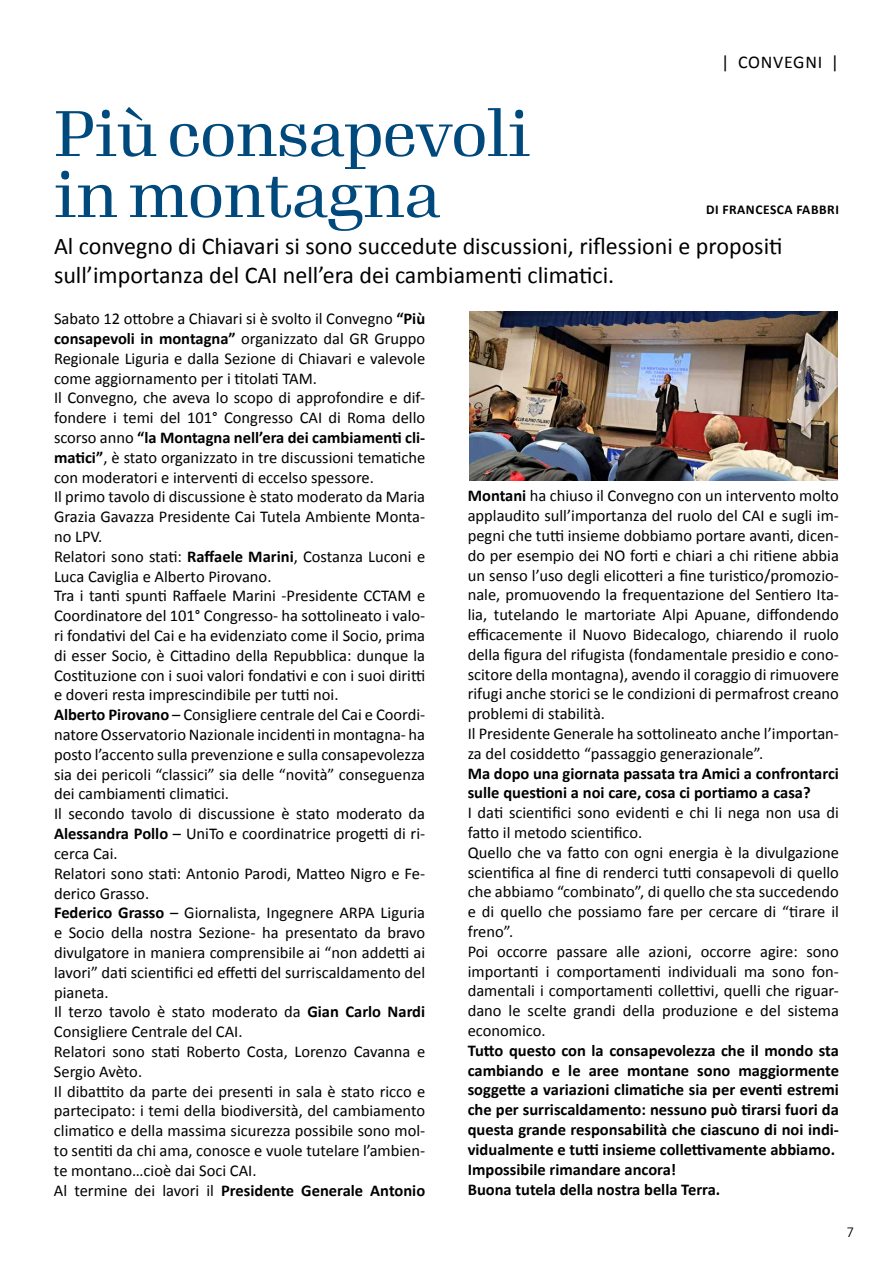
<style>
.page{position:relative;width:893px;height:1263px;background:#fff}
.page>*{position:absolute;margin:0;border:0;box-sizing:border-box;transform-origin:0 0}
.t1{font:63px/61.1px "Gimlet Display";color:#00497c}
.t2{font:24px/28.8px "Calibri";color:#000}
.t3{font:18px "Calibri";letter-spacing:.04em;color:#000}
.t4{font:16.5px/19.8px "Calibri";color:#000}
.t5{font:700 16.5px/19.8px "Calibri";color:#000}
.t6{font:700 13.5px "Calibri";letter-spacing:.04em;color:#000}
.t7{font:13.5px "Avenir";color:#000}
.s1{font-weight:700}
</style>
<div class="page">
<img style="left:469px;top:312px;width:369px;height:168px">
<p class="t3" style="left:721px;top:49px;width:119px">| CONVEGNI |</p>
<h1 class="t1" style="left:54px;top:108px;width:478px">Più consapevoli in montagna</h1>
<h2 class="t2" style="left:54px;top:231px;width:730px">Al convegno di Chiavari si sono succedute discussioni, riflessioni e propositi sull’importanza del CAI nell’era dei cambiamenti climatici.</h2>
<p class="t6" style="left:706px;top:200px;width:134px">DI FRANCESCA FABBRI</p>
<p class="t4" style="left:54px;top:308px;width:373px">Sabato 12 ottobre a Chiavari si è svolto il Convegno <span class="s1">“Più consapevoli in montagna”</span> organizzato dal GR Gruppo Regionale Liguria e dalla Sezione di Chiavari e valevole come aggiornamento per i titolati TAM.<br>Il Convegno, che aveva lo scopo di approfondire e dif&shy;fondere i temi del 101° Congresso CAI di Roma dello scorso anno <span class="s1">“la Montagna nell’era dei cambiamenti cli&shy;matici”</span>, è stato organizzato in tre discussioni tematiche con moderatori e interventi di eccelso spessore.<br>Il primo tavolo di discussione è stato moderato da Maria Grazia Gavazza Presidente Cai Tutela Ambiente Monta&shy;no LPV.<br>Relatori sono stati: <span class="s1">Raffaele Marini</span>, Costanza Luconi e Luca Caviglia e Alberto Pirovano.<br>Tra i tanti spunti Raffaele Marini -Presidente CCTAM e Coordinatore del 101° Congresso- ha sottolineato i valo&shy;ri fondativi del Cai e ha evidenziato come il Socio, prima di esser Socio, è Cittadino della Repubblica: dunque la Costituzione con i suoi valori fondativi e con i suoi diritti e doveri resta imprescindibile per tutti noi.<br><span class="s1">Alberto Pirovano</span> – Consigliere centrale del Cai e Coordi&shy;natore Osservatorio Nazionale incidenti in montagna- ha posto l’accento sulla prevenzione e sulla consapevolezza sia dei pericoli “classici” sia delle “novità” conseguenza dei cambiamenti climatici.<br>Il secondo tavolo di discussione è stato moderato da <span class="s1">Alessandra Pollo</span> – UniTo e coordinatrice progetti di ri&shy;cerca Cai.<br>Relatori sono stati: Antonio Parodi, Matteo Nigro e Fe&shy;derico Grasso.<br><span class="s1">Federico Grasso</span> – Giornalista, Ingegnere ARPA Liguria e Socio della nostra Sezione- ha presentato da bravo divulgatore in maniera comprensibile ai “non addetti ai lavori” dati scientifici ed effetti del surriscaldamento del pianeta.<br>Il terzo tavolo è stato moderato da <span class="s1">Gian Carlo Nardi </span>Consigliere Centrale del CAI.<br>Relatori sono stati Roberto Costa, Lorenzo Cavanna e Sergio Avèto.<br>Il dibattito da parte dei presenti in sala è stato ricco e partecipato: i temi della biodiversità, del cambiamento climatico e della massima sicurezza possibile sono mol&shy;to sentiti da chi ama, conosce e vuole tutelare l’ambien&shy;te montano…cioè dai Soci CAI.<br>Al termine dei lavori il <span class="s1">Presidente Generale Antonio</span></p>
<p class="t4" style="left:468px;top:486px;width:373px"><span class="s1">Montani</span> ha chiuso il Convegno con un intervento molto applaudito sull’importanza del ruolo del CAI e sugli im&shy;pegni che tutti insieme dobbiamo portare avanti, dicen&shy;do per esempio dei NO forti e chiari a chi ritiene abbia un senso l’uso degli elicotteri a fine turistico/promozio&shy;nale, promuovendo la frequentazione del Sentiero Ita&shy;lia, tutelando le martoriate Alpi Apuane, diffondendo efficacemente il Nuovo Bidecalogo, chiarendo il ruolo della figura del rifugista (fondamentale presidio e cono&shy;scitore della montagna), avendo il coraggio di rimuovere rifugi anche storici se le condizioni di permafrost creano problemi di stabilità.<br>Il Presidente Generale ha sottolineato anche l’importan&shy;za del cosiddetto “passaggio generazionale”.</p>
<p class="t5" style="left:468px;top:763px;width:373px">Ma dopo una giornata passata tra Amici a confrontarci sulle questioni a noi care, cosa ci portiamo a casa?</p>
<p class="t4" style="left:468px;top:802px;width:373px">I dati scientifici sono evidenti e chi li nega non usa di fatto il metodo scientifico.<br>Quello che va fatto con ogni energia è la divulgazione scientifica al fine di renderci tutti consapevoli di quello che abbiamo “combinato”, di quello che sta succedendo e di quello che possiamo fare per cercare di “tirare il freno”.<br>Poi occorre passare alle azioni, occorre agire: sono importanti i comportamenti individuali ma sono fon&shy;damentali i comportamenti collettivi, quelli che riguar&shy;dano le scelte grandi della produzione e del sistema economico.</p>
<p class="t5" style="left:468px;top:1040px;width:373px">Tutto questo con la consapevolezza che il mondo sta cambiando e le aree montane sono maggiormente soggette a variazioni climatiche sia per eventi estremi che per surriscaldamento: nessuno può tirarsi fuori da questa grande responsabilità che ciascuno di noi indi&shy;vidualmente e tutti insieme collettivamente abbiamo.<br>Impossibile rimandare ancora!<br>Buona tutela della nostra bella Terra.</p>
<p class="t7" style="left:847px;top:1224px;width:9px">7</p>
</div>
